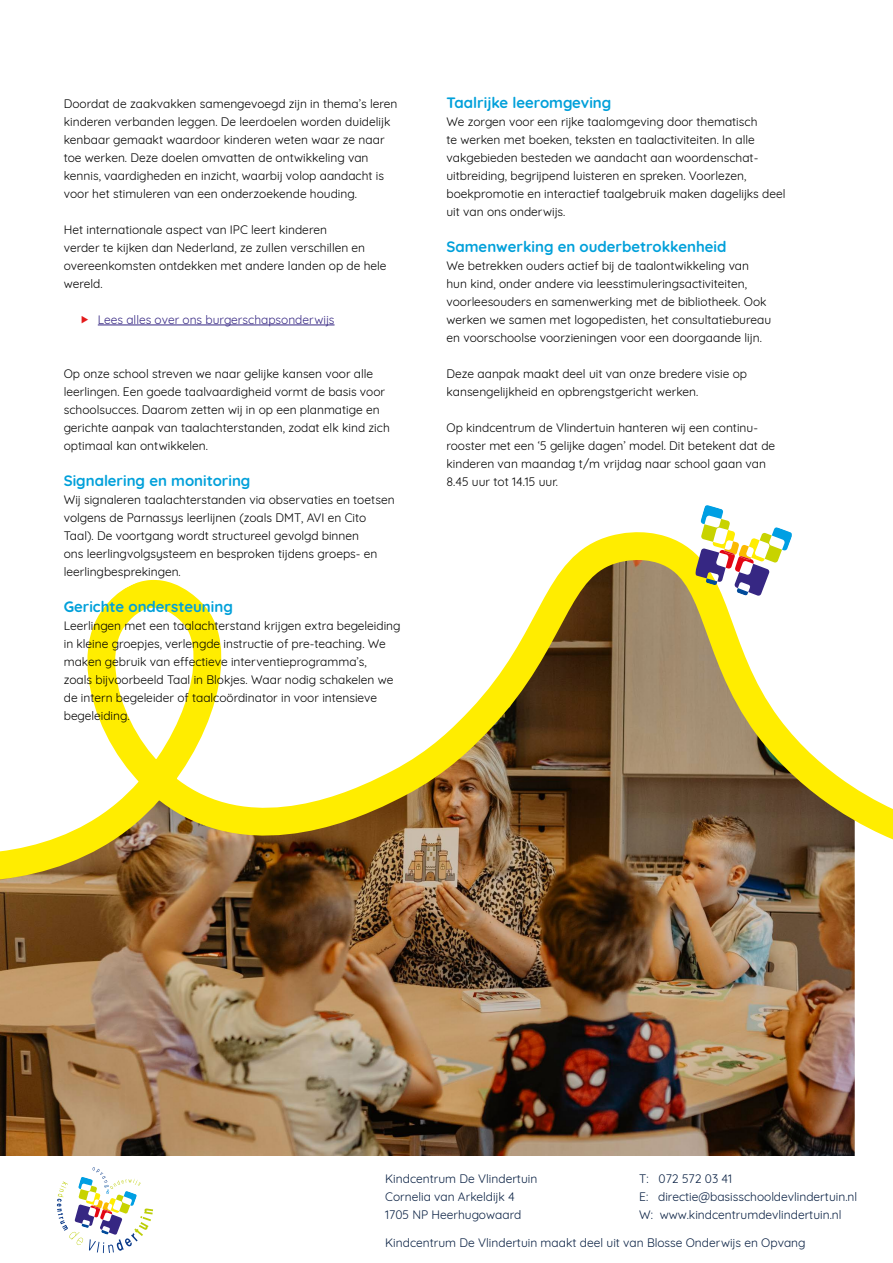
<style>
.page{position:relative;width:893px;height:1263px;background:#fff}
.page>*{position:absolute;margin:0;border:0;box-sizing:border-box;transform-origin:0 0}
.Subsubkop_blauw_10pt{font:700 15px "Quicksand";color:#00a0da}
.Opsomming_vlinder_rode_pijl{font:12px/18px "Quicksand";color:#000}
.t1{font:12px/18px "Quicksand";color:#092043}
.t2{font:12px "Quicksand";color:#362783}
.s1{font-family:"Sofia Pro";font-weight:700;color:#e31a1b}
</style>
<div class="page">
<img style="left:0;top:919px;width:855px;height:237px">
<svg style="left:57px;top:1167px;width:96px;height:86px"></svg>
<svg style="left:0;top:532px;width:893px;height:387px"></svg>
<svg style="left:695px;top:505px;width:97px;height:91px"></svg>
<hr style="left:98px;top:325px;width:237px;height:1px;background:#362783">
<p class="Opsomming_vlinder_rode_pijl" style="left:64px;top:93px;width:335px">Doordat de zaakvakken samengevoegd zijn in thema’s leren kinderen verbanden leggen. De leerdoelen worden duidelijk kenbaar gemaakt waardoor kinderen weten waar ze naar toe werken. Deze doelen omvatten de ontwikkeling van kennis, vaardigheden en inzicht, waarbij volop aandacht is voor het stimuleren van een onderzoekende houding.</p>
<p class="Opsomming_vlinder_rode_pijl" style="left:64px;top:219px;width:324px">Het internationale aspect van IPC leert kinderen<br>verder te kijken dan Nederland, ze zullen verschillen en overeenkomsten ontdekken met andere landen op de hele wereld.</p>
<p class="t2" style="left:81px;top:310px;width:255px"><span class="s1">▶</span> Lees alles over ons burgerschapsonderwijs</p>
<p class="Opsomming_vlinder_rode_pijl" style="left:64px;top:363px;width:328px">Op onze school streven we naar gelijke kansen voor alle leerlingen. Een goede taalvaardigheid vormt de basis voor schoolsucces. Daarom zetten wij in op een planmatige en gerichte aanpak van taalachterstanden, zodat elk kind zich optimaal kan ontwikkelen.</p>
<p class="Subsubkop_blauw_10pt" style="left:64px;top:468px;width:188px">Signalering en monitoring</p>
<p class="Opsomming_vlinder_rode_pijl" style="left:64px;top:489px;width:332px">Wij signaleren taalachterstanden via observaties en toetsen volgens de Parnassys leerlijnen (zoals DMT, AVI en Cito Taal). De voortgang wordt structureel gevolgd binnen<br>ons leerlingvolgsysteem en besproken tijdens groeps- en leerlingbesprekingen.</p>
<p class="Subsubkop_blauw_10pt" style="left:64px;top:594px;width:171px">Gerichte ondersteuning</p>
<p class="Opsomming_vlinder_rode_pijl" style="left:64px;top:615px;width:338px">Leerlingen met een taalachterstand krijgen extra begeleiding in kleine groepjes, verlengde instructie of pre-teaching. We maken gebruik van effectieve interventieprogramma’s,<br>zoals bijvoorbeeld Taal in Blokjes. Waar nodig schakelen we de intern begeleider of taalcoördinator in voor intensieve begeleiding.</p>
<p class="Subsubkop_blauw_10pt" style="left:446px;top:90px;width:166px">Taalrijke leeromgeving</p>
<p class="Opsomming_vlinder_rode_pijl" style="left:446px;top:111px;width:341px">We zorgen voor een rijke taalomgeving door thematisch<br>te werken met boeken, teksten en taalactiviteiten. In alle vakgebieden besteden we aandacht aan woordenschat&shy;uitbreiding, begrijpend luisteren en spreken. Voorlezen, boekpromotie en interactief taalgebruik maken dagelijks deel uit van ons onderwijs.</p>
<p class="Subsubkop_blauw_10pt" style="left:446px;top:234px;width:281px">Samenwerking en ouderbetrokkenheid</p>
<p class="Opsomming_vlinder_rode_pijl" style="left:446px;top:255px;width:326px">We betrekken ouders actief bij de taalontwikkeling van hun kind, onder andere via leesstimuleringsactiviteiten, voorleesouders en samenwerking met de bibliotheek. Ook werken we samen met logopedisten, het consultatiebureau en voorschoolse voorzieningen voor een doorgaande lijn.</p>
<p class="Opsomming_vlinder_rode_pijl" style="left:446px;top:363px;width:302px">Deze aanpak maakt deel uit van onze bredere visie op kansengelijkheid en opbrengstgericht werken.</p>
<p class="Opsomming_vlinder_rode_pijl" style="left:446px;top:417px;width:330px">Op kindcentrum de Vlindertuin hanteren wij een continu&shy;rooster met een ‘5 gelijke dagen’ model. Dit betekent dat de kinderen van maandag t/m vrijdag naar school gaan van 8.45 uur tot 14.15 uur.</p>
<p class="t1" style="left:385px;top:1168px;width:154px">Kindcentrum De Vlindertuin<br>Cornelia van Arkeldijk 4<br>1705 NP Heerhugowaard</p>
<p class="t1" style="left:639px;top:1168px;width:219px">T: 072 572 03 41<br>E: directie@basisschooldevlindertuin.nl<br>W: www.kindcentrumdevlindertuin.nl</p>
<p class="t1" style="left:385px;top:1232px;width:422px">Kindcentrum De Vlindertuin maakt deel uit van Blosse Onderwijs en Opvang</p>
</div>
